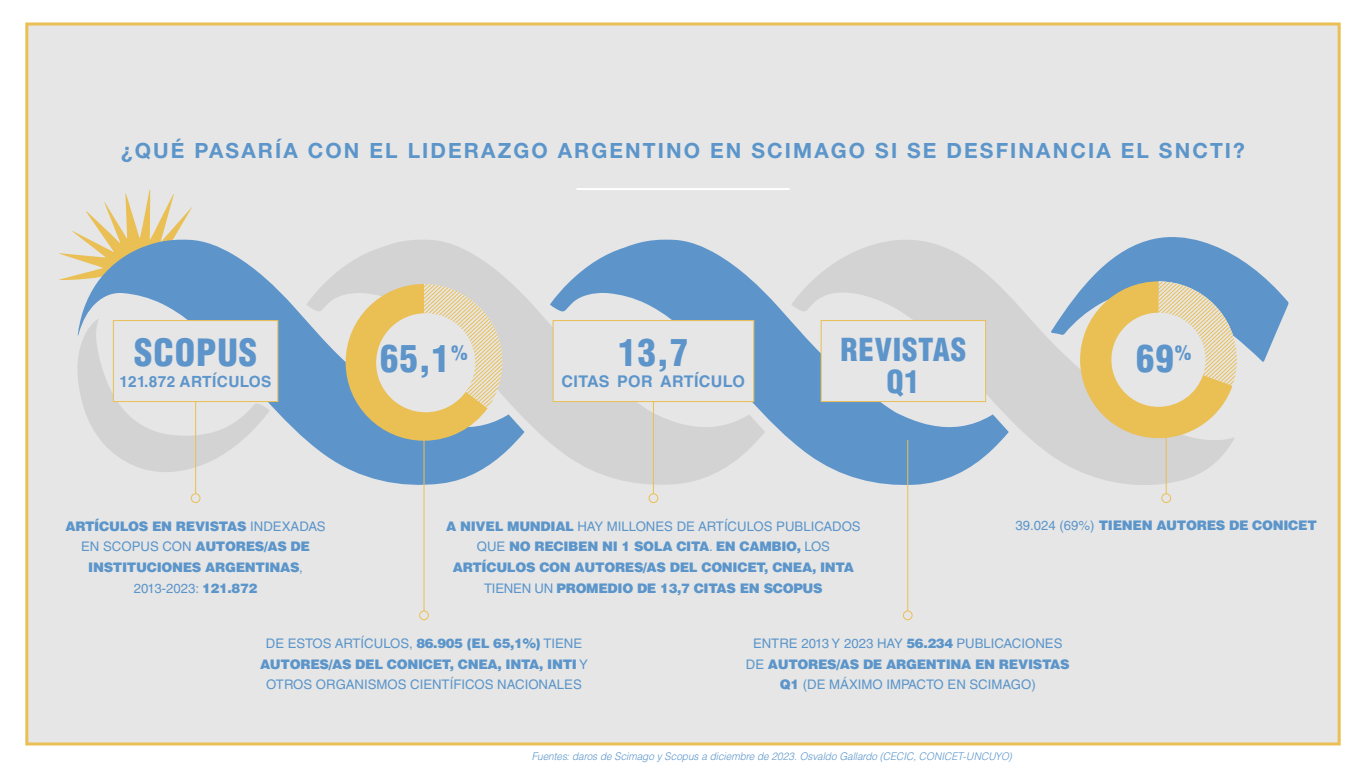
<style>
.page{position:relative;width:1366px;height:768px;background:#fff}
.page>*{position:absolute;margin:0;border:0;box-sizing:border-box;transform-origin:0 0}
.t1{font:900 condensed 36.7px "Helvetica LT Std";letter-spacing:.025em;color:#5d95cb}
.t2{font:900 condensed 31px "Helvetica LT Std";letter-spacing:.025em;color:#5d95cb}
.t3{font:700 21px "Helvetica Neue LT Std";letter-spacing:.1em;color:#5b95ca}
.t4{font:900 condensed 19.9px "Helvetica LT Std";color:#5d95cb}
.t5{font:700 16.1px "Helvetica LT Std";letter-spacing:.025em;color:#5d95cb}
.t6{font:700 15.4px "Helvetica LT Std";letter-spacing:.025em;color:#5d95cb}
.t7{font:900 13.2px/20.7px "Helvetica LT Std";letter-spacing:-.025em;color:#5b95ca;text-align:center}
.t8{font:13.2px/20.7px "Helvetica LT Std";color:#5b95ca;text-align:center}
.t9{font:italic 300 10.6px "Helvetica LT Std";color:#5b95ca;scale:.95 1}
.s1{font-weight:400}
.s2{font-weight:900}
</style>
<div class="page">
<div style="left:25px;top:22px;width:1316px;height:724px;background:#e6e6e6;border:3px solid #eabf54"></div>
<svg style="left:59px;top:190px;width:133px;height:90px"></svg>
<svg style="left:525px;top:297px;width:25px;height:145px;fill:#d3d3d3"></svg>
<svg style="left:550px;top:240px;width:241px;height:245px"></svg>
<svg style="left:78px;top:239px;width:447px;height:250px"></svg>
<svg style="left:77px;top:319px;width:193px;height:156px"></svg>
<svg style="left:791px;top:240px;width:443px;height:252px"></svg>
<svg style="left:346px;top:284px;width:157px;height:157px"></svg>
<div style="left:376px;top:313px;width:99px;height:99px;background:#e6e6e6;border-radius:50%"></div>
<hr style="left:576px;top:188px;width:214px;height:2px;background:#fff">
<div style="left:191px;top:493px;width:9px;height:10px;border:1px solid #eabf54;border-radius:50%"></div>
<hr style="left:195px;top:400px;width:1px;height:94px;background:#eabf54">
<div style="left:649px;top:493px;width:9px;height:10px;border:1px solid #eabf54;border-radius:50%"></div>
<hr style="left:653px;top:400px;width:1px;height:94px;background:#eabf54">
<div style="left:1161px;top:493px;width:10px;height:10px;border:1px solid #eabf54;border-radius:50%"></div>
<hr style="left:1166px;top:400px;width:1px;height:94px;background:#eabf54">
<div style="left:553px;top:320px;width:201px;height:82px;background:#e6e6e6;border:1px solid #eabf54"></div>
<svg style="left:1051px;top:237px;width:238px;height:201px"></svg>
<div style="left:903px;top:611px;width:10px;height:9px;border:1px solid #eabf54;border-radius:50%"></div>
<hr style="left:907px;top:440px;width:1px;height:171px;background:#eabf54">
<div style="left:113px;top:320px;width:165px;height:82px;background:#e6e6e6;border:1px solid #eabf54"></div>
<div style="left:821px;top:320px;width:165px;height:82px;background:#e6e6e6;border:1px solid #eabf54"></div>
<div style="left:419px;top:611px;width:10px;height:9px;border:1px solid #eabf54;border-radius:50%"></div>
<hr style="left:424px;top:440px;width:1px;height:171px;background:#eabf54">
<h3 class="t3" style="left:121px;top:137px;width:1125px">¿QUÉ PASARÍA CON EL LIDERAZGO ARGENTINO EN SCIMAGO SI SE DESFINANCIA EL SNCTI?</h3>
<h1 class="t1" style="left:134px;top:329px;width:124px">SCOPUS</h1>
<p class="t6" style="left:120px;top:372px;width:154px">121.872 ARTÍCULOS</p>
<h1 class="t1" style="left:380px;top:335px;width:89px">65,1<sup>%</sup></h1>
<h1 class="t1" style="left:618px;top:329px;width:71px">13,7</h1>
<p class="t5" style="left:562px;top:372px;width:185px">CITAS POR ARTÍCULO</p>
<h2 class="t2" style="left:840px;top:330px;width:127px">REVISTAS</h2>
<h3 class="t4" style="left:1175px;top:340px;width:18px">%</h3>
<h2 class="t2" style="left:887px;top:362px;width:35px">Q1</h2>
<h1 class="t1" style="left:1136px;top:335px;width:39px">69</h1>
<p class="t7" style="left:66px;top:515px;width:262px">ARTÍCULOS EN REVISTAS <span class="s1">INDEXADAS<br>EN SCOPUS CON</span> AUTORES/AS DE<br>INSTITUCIONES ARGENTINAS<span class="s1">,<br>2013-2023:</span> 121.872</p>
<p class="t7" style="left:446px;top:515px;width:416px">A NIVEL MUNDIAL <span class="s1">HAY MILLONES DE ARTÍCULOS PUBLICADOS QUE</span> NO RECIBEN NI 1 SOLA CITA<span class="s1">.</span> EN CAMBIO, <span class="s1">LOS </span>ARTÍCULOS CON AUTORES/AS DEL CONICET, CNEA, INTA <span class="s1">TIENEN UN</span> PROMEDIO DE 13,7 CITAS EN SCOPUS</p>
<p class="t7" style="left:1016px;top:515px;width:303px"><span class="s1">39.024 (69%)</span> TIENEN AUTORES DE CONICET</p>
<p class="t8" style="left:260px;top:633px;width:329px">DE ESTOS ARTÍCULOS, <span class="s2">86.905 (EL 65,1%)</span> TIENE<br><span class="s2">AUTORES/AS DEL CONICET, CNEA, INTA, INTI</span> Y<br>OTROS ORGANISMOS CIENTÍFICOS NACIONALES</p>
<p class="t8" style="left:746px;top:633px;width:325px">ENTRE 2013 Y 2023 HAY <span class="s2">56.234</span> PUBLICACIONES<br>DE <span class="s2">AUTORES/AS DE ARGENTINA EN REVISTAS<br>Q1</span> (DE MÁXIMO IMPACTO EN SCIMAGO)</p>
<p class="t9" style="left:532px;top:750px;width:507px">Fuentes: daros de Scimago y Scopus a diciembre de 2023. Osvaldo Gallardo (CECIC, CONICET-UNCUYO)</p>
</div>
